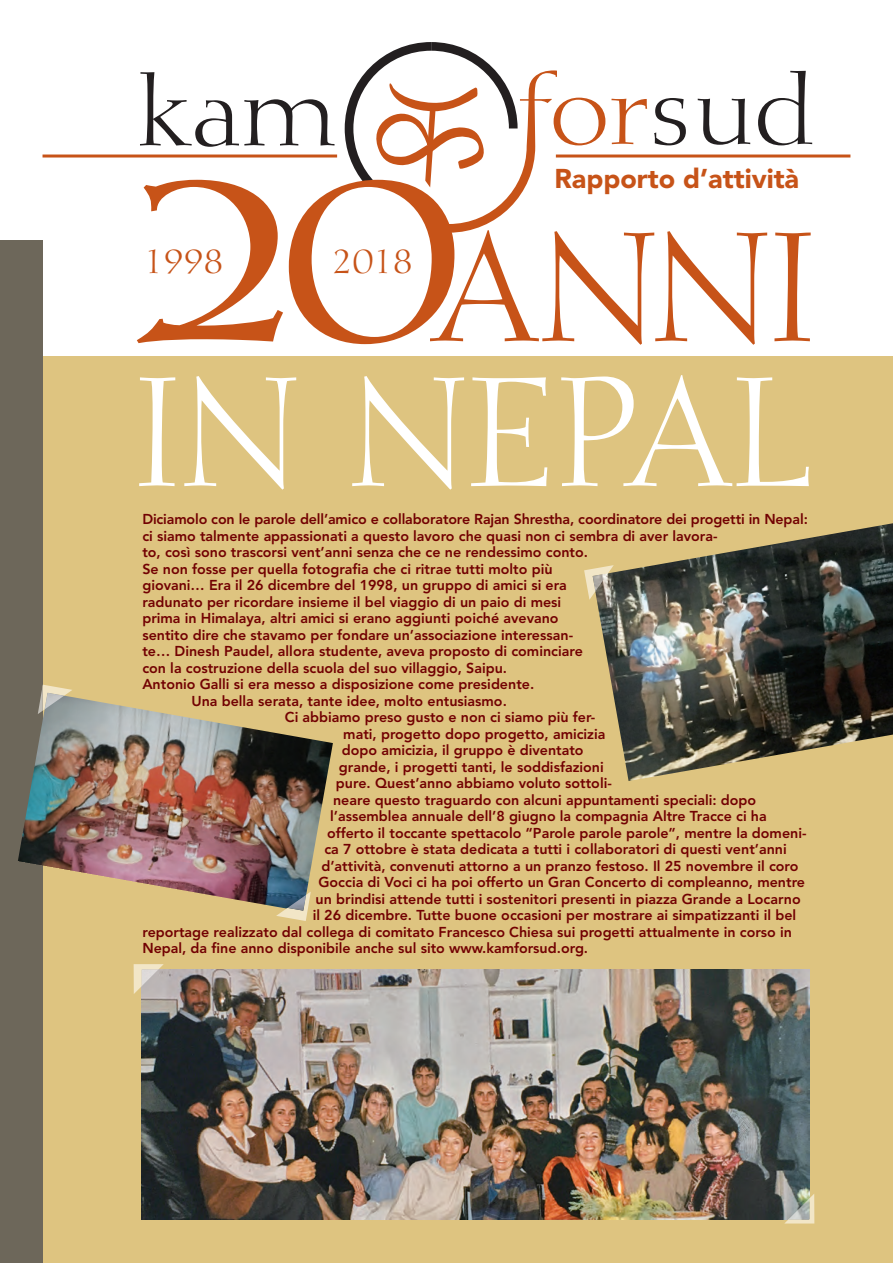
<style>
.page{position:relative;width:893px;height:1263px;background:#fff}
.page>*{position:absolute;margin:0;border:0;box-sizing:border-box;transform-origin:0 0}
.t1{font:36px "Diotima LT";color:#c75318}
.t2{font:900 27px "Avenir LT";color:#c75318}
.t3{font:800 14.25px "Avenir LT";color:#720102}
</style>
<div class="page">
<div style="left:35px;top:356px;width:858px;height:907px;background:#dec480"></div>
<div style="left:0;top:240px;width:43px;height:1023px;background:#6d675a"></div>
<svg style="left:139px;top:377px;width:36px;height:109px"></svg>
<svg style="left:184px;top:376px;width:112px;height:114px"></svg>
<svg style="left:352px;top:376px;width:112px;height:114px"></svg>
<svg style="left:471px;top:377px;width:76px;height:109px"></svg>
<svg style="left:561px;top:375px;width:248px;height:111px"></svg>
<svg style="left:137px;top:42px;width:675px;height:303px"></svg>
<hr style="left:0;top:631px;width:1px;height:632px;background:#dec480">
<hr style="left:43px;top:155px;width:294px;height:3px;background:#c75318">
<hr style="left:556px;top:155px;width:294px;height:3px;background:#c75318">
<img style="left:142px;top:969px;width:667px;height:250px">
<img style="left:596px;top:523px;width:297px;height:258px">
<img style="left:18px;top:697px;width:315px;height:210px">
<svg style="left:38px;top:685px;width:34px;height:29px"></svg>
<img style="left:45px;top:693px;width:19px;height:16px">
<svg style="left:276px;top:891px;width:35px;height:30px"></svg>
<img style="left:287px;top:895px;width:19px;height:16px">
<svg style="left:134px;top:964px;width:30px;height:30px"></svg>
<img style="left:142px;top:969px;width:16px;height:17px">
<svg style="left:784px;top:1193px;width:30px;height:30px"></svg>
<img style="left:788px;top:1198px;width:21px;height:21px">
<svg style="left:584px;top:565px;width:30px;height:35px"></svg>
<img style="left:593px;top:573px;width:15px;height:18px">
<h1 class="t1" style="left:144px;top:246px;width:81px">1998</h1>
<h1 class="t1" style="left:333px;top:246px;width:81px">2018</h1>
<h2 class="t2" style="left:554px;top:167px;width:246px">Rapporto d’attività</h2>
<p class="t3" style="left:142px;top:513px;width:667px">Diciamolo con le parole dell’amico e collaboratore Rajan Shrestha, coordinatore dei progetti in Nepal:</p>
<p class="t3" style="left:142px;top:530px;width:577px">ci siamo talmente appassionati a questo lavoro che quasi non ci sembra di aver lavora-</p>
<p class="t3" style="left:142px;top:546px;width:447px">to, così sono trascorsi vent’anni senza che ce ne rendessimo conto.</p>
<p class="t3" style="left:142px;top:563px;width:412px">Se non fosse per quella fotografia che ci ritrae tutti molto più</p>
<p class="t3" style="left:142px;top:579px;width:426px">giovani… Era il 26 dicembre del 1998, un gruppo di amici si era</p>
<p class="t3" style="left:142px;top:596px;width:420px">radunato per ricordare insieme il bel viaggio di un paio di mesi</p>
<p class="t3" style="left:142px;top:612px;width:418px">prima in Himalaya, altri amici si erano aggiunti poiché avevano</p>
<p class="t3" style="left:142px;top:629px;width:432px">sentito dire che stavamo per fondare un’associazione interessan-</p>
<p class="t3" style="left:142px;top:645px;width:442px">te… Dinesh Paudel, allora studente, aveva proposto di cominciare</p>
<p class="t3" style="left:142px;top:662px;width:366px">con la costruzione della scuola del suo villaggio, Saipu.</p>
<p class="t3" style="left:142px;top:678px;width:393px">Antonio Galli si era messo a disposizione come presidente.</p>
<p class="t3" style="left:191px;top:695px;width:317px">Una bella serata, tante idee, molto entusiasmo.</p>
<p class="t3" style="left:285px;top:711px;width:312px">Ci abbiamo preso gusto e non ci siamo più fer-</p>
<p class="t3" style="left:343px;top:728px;width:264px">mati, progetto dopo progetto, amicizia</p>
<p class="t3" style="left:342px;top:744px;width:243px">dopo amicizia, il gruppo è diventato</p>
<p class="t3" style="left:339px;top:761px;width:266px">grande, i progetti tanti, le soddisfazioni</p>
<p class="t3" style="left:336px;top:777px;width:277px">pure. Quest’anno abbiamo voluto sottoli-</p>
<p class="t3" style="left:333px;top:794px;width:425px">neare questo traguardo con alcuni appuntamenti speciali: dopo</p>
<p class="t3" style="left:330px;top:810px;width:438px">l’assemblea annuale dell’8 giugno la compagnia Altre Tracce ci ha</p>
<p class="t3" style="left:327px;top:827px;width:481px">offerto il toccante spettacolo “Parole parole parole”, mentre la domeni-</p>
<p class="t3" style="left:324px;top:843px;width:464px">ca 7 ottobre è stata dedicata a tutti i collaboratori di questi vent’anni</p>
<p class="t3" style="left:321px;top:860px;width:479px">d’attività, convenuti attorno a un pranzo festoso. Il 25 novembre il coro</p>
<p class="t3" style="left:319px;top:876px;width:488px">Goccia di Voci ci ha poi offerto un Gran Concerto di compleanno, mentre</p>
<p class="t3" style="left:316px;top:893px;width:487px">un brindisi attende tutti i sostenitori presenti in piazza Grande a Locarno</p>
<p class="t3" style="left:313px;top:909px;width:485px">il 26 dicembre. Tutte buone occasioni per mostrare ai simpatizzanti il bel</p>
<p class="t3" style="left:142px;top:926px;width:651px">reportage realizzato dal collega di comitato Francesco Chiesa sui progetti attualmente in corso in</p>
<p class="t3" style="left:142px;top:942px;width:447px">Nepal, da fine anno disponibile anche sul sito www.kamforsud.org.</p>
</div>
